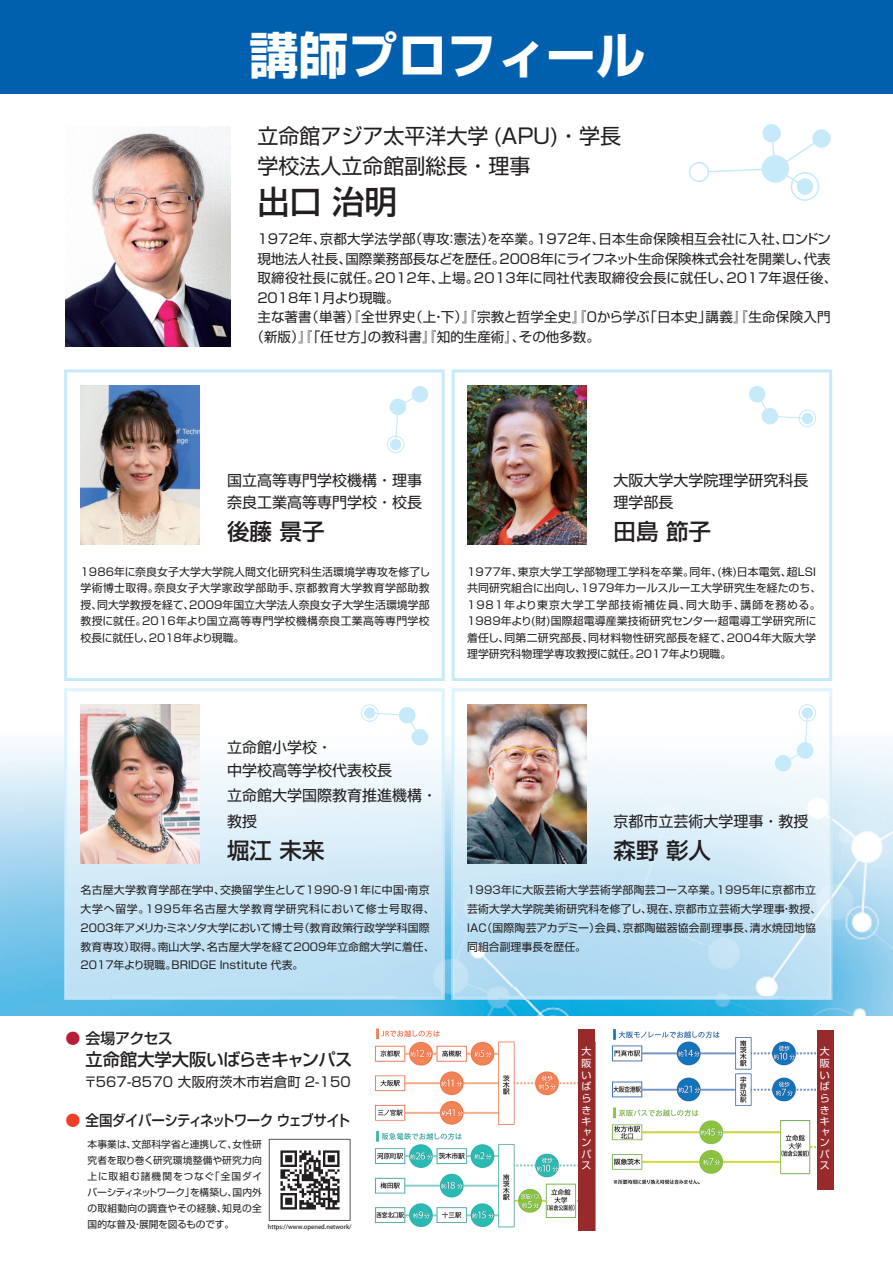
<style>
.page{position:relative;width:893px;height:1263px;background:#fff}
.page>*{position:absolute;margin:0;border:0;box-sizing:border-box;transform-origin:0 0}
.t1{font:700 49.5px "Shin Go Pro";color:#fff}
.t2{font:500 32.25px "Shin Go Pro";color:#231f20}
.t3{font:500 22.5px "Shin Go Pro";color:#231f20}
.t4{font:21px/30px "Shin Go Pro";color:#231f20}
.t5{font:500 17.25px "Shin Go Pro";letter-spacing:-.02em;color:#231f20}
.t6{font:15px/22.5px "Shin Go Pro";color:#231f20}
.t7{font:500 15px "Shin Go Pro";letter-spacing:-.05em;color:#231f20;scale:.9 1}
.t8{font:500 15px "Shin Go Pro";letter-spacing:-.05em;color:#231f20}
.t9{font:13.5px "Shin Go Pro";letter-spacing:.015em;color:#231f20}
.t10{font:10.8px/16.5px "Shin Go Pro";letter-spacing:.015em;color:#231f20}
.t11{font:9.9px/11.4px "Shin Go Pro";color:#fff;text-align:justify}
.t12{font:9.75px/16px "Shin Go Pro";color:#231f20;text-align:justify}
.t13{font:500 6px "Koz Go Pr 6 N";color:#231f20}
.s1{font-weight:400;color:#b61e37}
.s2{font-weight:400;font-size:15px;color:#b61e37}
.s3{font-size:15px}
.s4{font-weight:400;color:#ef3e2a}
</style>
<div class="page">
<img style="left:0;top:93px;width:893px;height:923px">
<div style="left:0;top:0;width:893px;height:93px;background:#0160ae"></div>
<div style="left:66px;top:371px;width:377px;height:308px;background:#fff"></div>
<div style="left:453px;top:371px;width:378px;height:308px;background:#fff"></div>
<img style="left:113px;top:741px;width:283px;height:256px">
<img style="left:507px;top:741px;width:270px;height:256px">
<img style="left:66px;top:126px;width:165px;height:220px">
<img style="left:81px;top:386px;width:119px;height:159px">
<img style="left:113px;top:741px;width:87px;height:122px">
<img style="left:467px;top:386px;width:119px;height:159px">
<img style="left:507px;top:741px;width:79px;height:122px">
<div style="left:390px;top:399px;width:16px;height:16px;background:#c6eafa;border-radius:50%"></div>
<div style="left:387px;top:436px;width:17px;height:17px;border:1px solid #c6eafa;border-radius:50%"></div>
<div style="left:390px;top:439px;width:11px;height:11px;background:#c6eafa;border-radius:50%"></div>
<div style="left:412px;top:386px;width:16px;height:16px;background:#c6eafa;border-radius:50%"></div>
<svg style="left:394px;top:393px;width:27px;height:53px"></svg>
<div style="left:762px;top:408px;width:16px;height:16px;background:#c6eafa;border-radius:50%"></div>
<div style="left:799px;top:410px;width:17px;height:17px;border:1px solid #c6eafa;border-radius:50%"></div>
<div style="left:802px;top:413px;width:11px;height:11px;background:#c6eafa;border-radius:50%"></div>
<div style="left:749px;top:386px;width:16px;height:16px;background:#c6eafa;border-radius:50%"></div>
<svg style="left:756px;top:393px;width:53px;height:27px"></svg>
<div style="left:775px;top:755px;width:16px;height:16px;background:#c6eafa;border-radius:50%"></div>
<div style="left:762px;top:124px;width:19px;height:18px;background:#c6eafa;border-radius:50%"></div>
<div style="left:812px;top:129px;width:19px;height:19px;background:#c6eafa;border-radius:50%"></div>
<svg style="left:697px;top:132px;width:127px;height:57px"></svg>
<div style="left:797px;top:178px;width:16px;height:17px;background:#c6eafa;border-radius:50%"></div>
<div style="left:791px;top:172px;width:28px;height:29px;border:2px solid #c6eafa;border-radius:50%"></div>
<div style="left:690px;top:163px;width:18px;height:18px;background:#fff;border-radius:50%"></div>
<div style="left:689px;top:162px;width:20px;height:20px;border:2px solid #c6eafa;border-radius:50%"></div>
<img style="left:374px;top:1028px;width:222px;height:203px">
<div style="left:578px;top:1030px;width:17px;height:201px;background:#972a2b"></div>
<img style="left:611px;top:1029px;width:205px;height:156px">
<div style="left:817px;top:1030px;width:16px;height:159px;background:#972a2b"></div>
<div style="left:64px;top:369px;width:381px;height:312px;border:3px solid #c6eafa"></div>
<div style="left:452px;top:369px;width:380px;height:312px;border:3px solid #c6eafa"></div>
<img style="left:64px;top:688px;width:381px;height:51px">
<img style="left:64px;top:739px;width:47px;height:261px">
<img style="left:398px;top:739px;width:47px;height:261px">
<img style="left:111px;top:998px;width:287px;height:2px">
<img style="left:66px;top:690px;width:377px;height:51px">
<img style="left:66px;top:741px;width:47px;height:257px">
<img style="left:396px;top:741px;width:47px;height:257px">
<img style="left:112px;top:997px;width:284px;height:1px">
<img style="left:452px;top:688px;width:380px;height:51px">
<img style="left:452px;top:739px;width:47px;height:261px">
<img style="left:785px;top:739px;width:47px;height:261px">
<img style="left:499px;top:998px;width:286px;height:2px">
<img style="left:453px;top:690px;width:378px;height:51px">
<img style="left:453px;top:741px;width:54px;height:257px">
<img style="left:777px;top:741px;width:54px;height:257px">
<img style="left:507px;top:997px;width:270px;height:1px">
<svg style="left:269px;top:1139px;width:81px;height:82px"></svg>
<img style="left:271px;top:1141px;width:77px;height:77px">
<h1 class="t1" style="left:249px;top:16px;width:397px">講師プロフィール</h1>
<h3 class="t4" style="left:257px;top:118px;width:365px">立命館アジア太平洋大学 (APU)・学長学校法人立命館副総長・理事</h3>
<h2 class="t2" style="left:257px;top:175px;width:141px">出口 治明</h2>
<p class="t9" style="left:257px;top:228px;width:575px">1972年、京都大学法学部（専攻：憲法）を卒業。1972年、日本生命保険相互会社に入社、ロンドン</p>
<p class="t9" style="left:257px;top:247px;width:575px">現地法人社長、国際業務部長などを歴任。2008年にライフネット生命保険株式会社を開業し、代表</p>
<p class="t9" style="left:257px;top:267px;width:581px">取締役社長に就任。2012年、上場。2013年に同社代表取締役会長に就任し、2017年退任後、</p>
<p class="t9" style="left:257px;top:286px;width:144px">2018年1月より現職。</p>
<p class="t9" style="left:257px;top:306px;width:575px">主な著書（単著）『全世界史（上・下）』『宗教と哲学全史』『０から学ぶ「日本史」講義』『生命保険入門</p>
<p class="t9" style="left:251px;top:325px;width:351px">（新版）』『「任せ方」の教科書』『知的生産術』、その他多数。</p>
<h3 class="t6" style="left:227px;top:467px;width:197px">国立高等専門学校機構・理事奈良工業高等専門学校・校長</h3>
<h3 class="t3" style="left:227px;top:513px;width:99px">後藤 景子</h3>
<h3 class="t6" style="left:613px;top:467px;width:196px">大阪大学大学院理学研究科長理学部長</h3>
<h3 class="t3" style="left:613px;top:513px;width:99px">田島 節子</h3>
<p class="t10" style="left:81px;top:562px;width:351px;text-align:justify">1986年に奈良女子大学大学院人間文化研究科生活環境学専攻を修了し学術博士取得。奈良女子大学家政学部助手、京都教育大学教育学部助教授、同大学教授を経て、2009年国立大学法人奈良女子大学生活環境学部教授に就任。2016年より国立高等専門学校機構奈良工業高等専門学校校長に就任し、2018年より現職。</p>
<p class="t10" style="left:467px;top:562px;width:356px">1977年、東京大学工学部物理工学科を卒業。同年、(株)日本電気、超LSI共同研究組合に出向し、1979年カールスルーエ大学研究生を経たのち、1981年より東京大学工学部技術補佐員、同大助手、講師を務める。1989年より(財)国際超電導産業技術研究センター・超電導工学研究所に着任し、同第二研究部長、同材料物性研究部長を経て、2004年大阪大学理学研究科物理学専攻教授に就任。2017年より現職。</p>
<h3 class="t6" style="left:227px;top:734px;width:166px">立命館小学校・<br>中学校高等学校代表校長</h3>
<h3 class="t6" style="left:227px;top:781px;width:211px;line-height:25.5px">立命館大学国際教育推進機構・教授</h3>
<h3 class="t3" style="left:227px;top:832px;width:99px">堀江 未来</h3>
<p class="t10" style="left:81px;top:880px;width:356px;line-height:18.8px">名古屋大学教育学部在学中、交換留学生として1990-91年に中国・南京大学へ留学。1995年名古屋大学教育学研究科において修士号取得、2003年アメリカ・ミネソタ大学において博士号（教育政策行政学学科国際教育専攻）取得。南山大学、名古屋大学を経て2009年立命館大学に着任、2017年より現職。BRIDGE Institute 代表。</p>
<h3 class="t8" style="left:66px;top:1026px;width:109px"><span class="s1">●</span> 会場アクセス</h3>
<h3 class="t5" style="left:66px;top:1045px;width:288px"><span class="s2">　</span> 立命館大学大阪いばらきキャンパス</h3>
<p class="t9" style="left:66px;top:1071px;width:287px"><span class="s3">　</span> 〒567-8570 大阪府茨木市岩倉町 2-150</p>
<h3 class="t7" style="left:66px;top:1108px;width:318px"><span class="s4">●</span> 全国ダイバーシティネットワーク ウェブサイト</h3>
<p class="t12" style="left:87px;top:1134px;width:176px">本事業は、文部科学省と連携して、女性研究者を取り巻く研究環境整備や研究力向上に取組む諸機関をつなぐ「全国ダイバーシティネットワーク」を構築し、国内外の取組動向の調査やその経験、知見の全国的な普及・展開を図るものです。</p>
<p class="t13" style="left:268px;top:1224px;width:85px">https://www.opened.network/</p>
<h3 class="t6" style="left:613px;top:808px;width:197px">京都市立芸術大学理事・教授</h3>
<h3 class="t3" style="left:613px;top:832px;width:99px">森野 彰人</h3>
<p class="t10" style="left:467px;top:880px;width:356px;line-height:18.8px">1993年に大阪芸術大学芸術学部陶芸コース卒業。1995年に京都市立芸術大学大学院美術研究科を修了し、現在、京都市立芸術大学理事・教授、IAC（国際陶芸アカデミー）会員、京都陶磁器協会副理事長、清水焼団地協同組合副理事長を歴任。</p>
<p class="t11" style="left:581px;top:1045px;width:11px">大阪いばらきキャン</p>
<p class="t11" style="left:581px;top:1147px;width:11px">パス</p>
<p class="t11" style="left:820px;top:1045px;width:11px">大阪いばらきキャン</p>
<p class="t11" style="left:820px;top:1147px;width:11px">パス</p>
</div>
